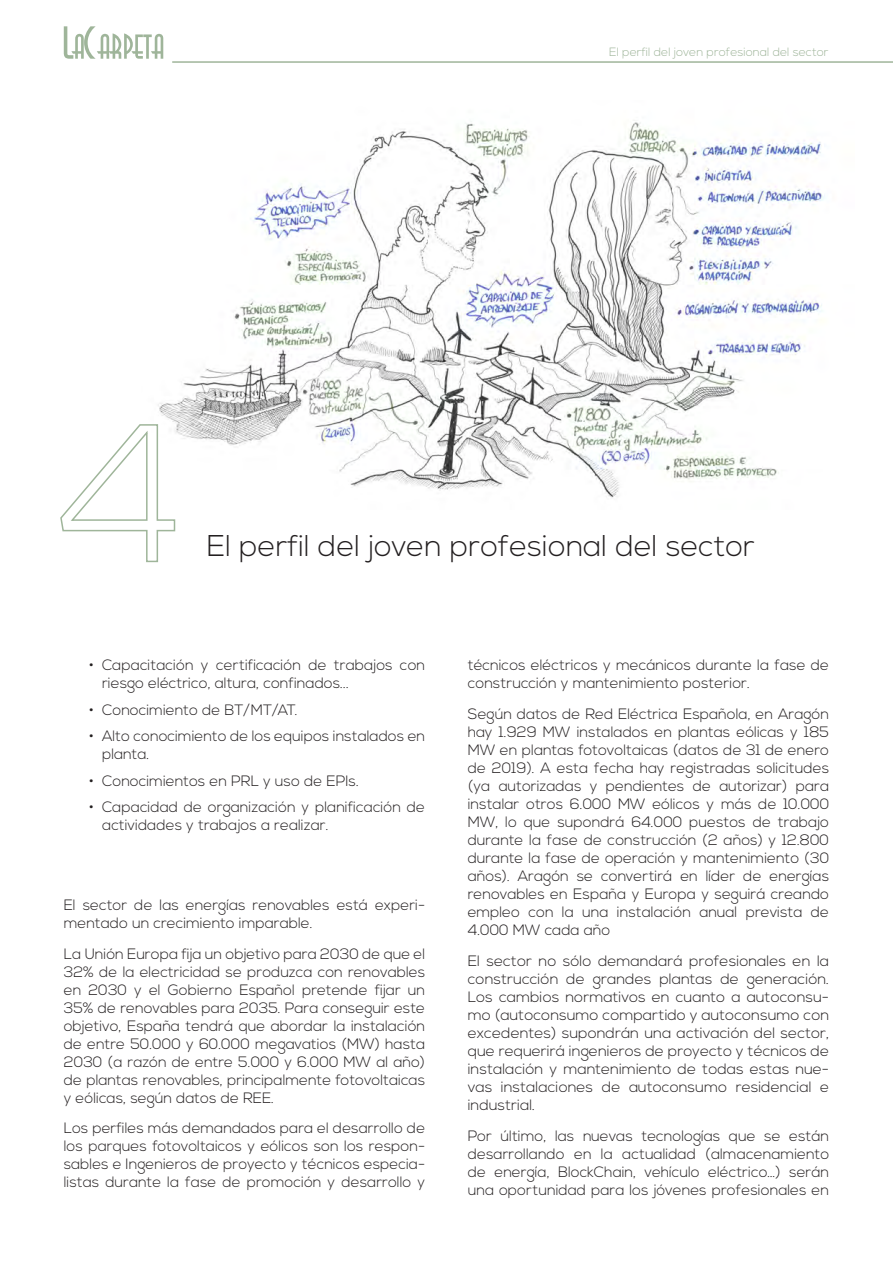
<style>
.page{position:relative;width:893px;height:1263px;background:#fff}
.page>*{position:absolute;margin:0;border:0;box-sizing:border-box;transform-origin:0 0}
.t1{font:300 30px "Nexa";color:#231f20}
.t2{font:300 15px/18px "Nexa";color:#231f20}
.t3{font:300 12px "Nexa";color:#9fb59a}
</style>
<div class="page">
<svg style="left:64px;top:26px;width:99px;height:33px"></svg>
<hr style="left:172px;top:61px;width:721px;height:2px;background:#9fb59a">
<img style="left:158px;top:120px;width:667px;height:378px">
<svg style="left:60px;top:423px;width:116px;height:140px"></svg>
<p class="t3" style="left:609px;top:45px;width:221px">El perfil del joven profesional del sector</p>
<h1 class="t1" style="left:207px;top:528px;width:550px">El perfil del joven profesional del sector</h1>
<p class="t2" style="left:102px;top:657px;width:325px;text-indent:-13px">• Capacitación y certificación de trabajos con riesgo eléctrico, altura, confinados...</p>
<p class="t2" style="left:89px;top:701px;width:210px">• Conocimiento de BT/MT/AT.</p>
<p class="t2" style="left:102px;top:728px;width:325px;text-indent:-13px">• Alto conocimiento de los equipos instalados en planta.</p>
<p class="t2" style="left:89px;top:772px;width:271px">• Conocimientos en PRL y uso de EPIs.</p>
<p class="t2" style="left:102px;top:799px;width:325px;text-indent:-13px">• Capacidad de organización y planificación de actividades y trabajos a realizar.</p>
<p class="t2" style="left:64px;top:896px;width:363px">El sector de las energías renovables está experi&shy;mentado un crecimiento imparable.</p>
<p class="t2" style="left:64px;top:945px;width:363px;text-align:justify">La Unión Europa fija un objetivo para 2030 de que el 32% de la electricidad se produzca con renovables en 2030 y el Gobierno Español pretende fijar un 35% de renovables para 2035. Para conseguir este objetivo, España tendrá que abordar la instalación de entre 50.000 y 60.000 megavatios (MW) hasta 2030 (a razón de entre 5.000 y 6.000 MW al año) de plantas renovables, principalmente fotovoltaicas y eólicas, según datos de REE.</p>
<p class="t2" style="left:64px;top:1120px;width:363px;text-align:justify">Los perfiles más demandados para el desarrollo de los parques fotovoltaicos y eólicos son los respon&shy;sables e Ingenieros de proyecto y técnicos especia&shy;listas durante la fase de promoción y desarrollo y</p>
<p class="t2" style="left:468px;top:657px;width:363px">técnicos eléctricos y mecánicos durante la fase de construcción y mantenimiento posterior.</p>
<p class="t2" style="left:468px;top:706px;width:363px;text-align:justify">Según datos de Red Eléctrica Española, en Aragón hay 1.929 MW instalados en plantas eólicas y 185<br>MW en plantas fotovoltaicas (datos de 31 de enero de 2019). A esta fecha hay registradas solicitudes (ya autorizadas y pendientes de autorizar) para instalar otros 6.000 MW eólicos y más de 10.000<br>MW, lo que supondrá 64.000 puestos de trabajo durante la fase de construcción (2 años) y 12.800 durante la fase de operación y mantenimiento (30 años). Aragón se convertirá en líder de energías renovables en España y Europa y seguirá creando empleo con la una instalación anual prevista de 4.000 MW cada año</p>
<p class="t2" style="left:468px;top:952px;width:363px;text-align:justify">El sector no sólo demandará profesionales en la construcción de grandes plantas de generación.<br>Los cambios normativos en cuanto a autoconsu&shy;mo (autoconsumo compartido y autoconsumo con excedentes) supondrán una activación del sector, que requerirá ingenieros de proyecto y técnicos de instalación y mantenimiento de todas estas nue&shy;vas instalaciones de autoconsumo residencial e industrial.</p>
<p class="t2" style="left:468px;top:1127px;width:363px;text-align:justify">Por último, las nuevas tecnologías que se están desarrollando en la actualidad (almacenamiento de energía, BlockChain, vehículo eléctrico…) serán una oportunidad para los jóvenes profesionales en</p>
</div>
